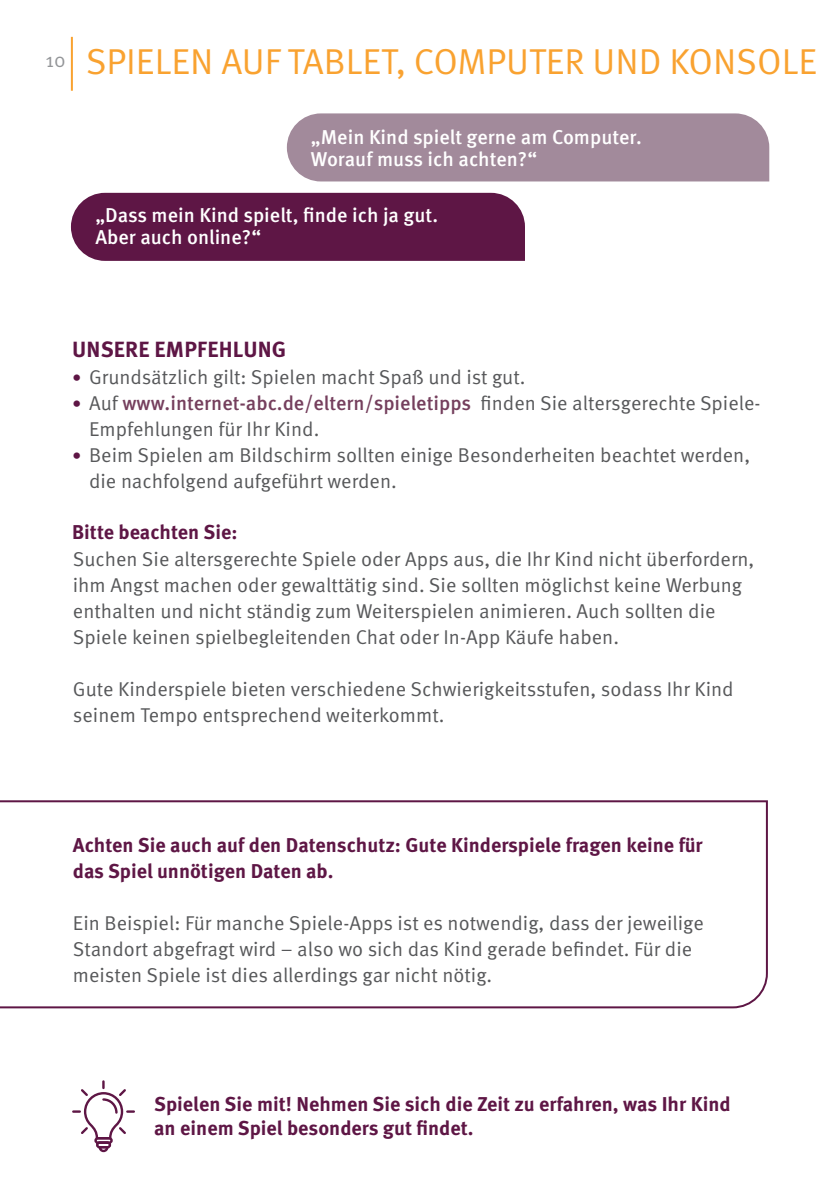
<style>
.page{position:relative;width:840px;height:1191px;background:#fff}
.page>*{position:absolute;margin:0;border:0;box-sizing:border-box;transform-origin:0 0}
.t1{font:36px "Meta OT Norm";color:#f9a230}
.t2{font:700 22px "Meta OT";letter-spacing:.01em;color:#5e1645}
.t3{font:20px/26px "Meta OT Norm";color:#57585a}
.t4{font:700 20px/26px "Meta OT";color:#5e1645}
.t5{font:500 20px/22px "Meta OT";color:#fff}
.t6{font:500 20px "Meta OT";color:#753f5d}
.s1{font-size:18px;color:#5e1645}
.s2{font-family:"Meta OT Norm";font-weight:400;font-size:18px;color:#5e1645}
.s3{font-family:"Meta OT Norm";font-weight:400;color:#57585a}
</style>
<div class="page">
<svg style="left:0;top:800px;width:768px;height:209px"></svg>
<hr style="left:71px;top:37px;width:2px;height:54px;background:#f9a230">
<div style="left:287px;top:113px;width:481px;height:68px;background:#a28a9b"></div>
<div style="left:71px;top:193px;width:453px;height:68px;background:#5e1645"></div>
<svg style="left:72px;top:1080px;width:63px;height:73px"></svg>
<div style="left:94px;top:1137px;width:19px;height:7px;border:2px solid #5e1645;border-radius:2px"></div>
<div style="left:96px;top:1141px;width:15px;height:7px;border:2px solid #5e1645;border-radius:2px"></div>
<h1 class="t1" style="left:45px;top:40px;width:772px"><sup>10</sup> SPIELEN AUF TABLET, COMPUTER UND KONSOLE</h1>
<p class="t5" style="left:311px;top:126px;width:332px">„Mein Kind spielt gerne am Computer.<br>Worauf muss ich achten?“</p>
<p class="t5" style="left:95px;top:204px;width:344px">„Dass mein Kind spielt, finde ich ja gut.<br>Aber auch online?“</p>
<p class="t2" style="left:72px;top:335px;width:215px">UNSERE EMPFEHLUNG</p>
<p class="t3" style="left:72px;top:364px;width:455px"><span class="s1">•</span> Grundsätzlich gilt: Spielen macht Spaß und ist gut.</p>
<p class="t6" style="left:72px;top:391px;width:689px"><span class="s2">•</span> <span class="s3">Auf</span> www.internet-abc.de/eltern/spieletipps <span class="s3">finden Sie altersgerechte Spiele-</span></p>
<p class="t3" style="left:89px;top:416px;width:232px">Empfehlungen für Ihr Kind.</p>
<p class="t3" style="left:89px;top:442px;width:662px;text-indent:-17px"><span class="s1">•</span> Beim Spielen am Bildschirm sollten einige Besonderheiten beachtet werden, die nachfolgend aufgeführt werden.</p>
<p class="t4" style="left:72px;top:519px;width:167px">Bitte beachten Sie:</p>
<p class="t3" style="left:73px;top:546px;width:682px">Suchen Sie altersgerechte Spiele oder Apps aus, die Ihr Kind nicht überfordern, ihm Angst machen oder gewalttätig sind. Sie sollten möglichst keine Werbung enthalten und nicht ständig zum Weiterspielen animieren. Auch sollten die Spiele keinen spielbegleitenden Chat oder In-App Käufe haben.</p>
<p class="t3" style="left:73px;top:676px;width:662px">Gute Kinderspiele bieten verschiedene Schwierigkeitsstufen, sodass Ihr Kind seinem Tempo entsprechend weiterkommt.</p>
<p class="t4" style="left:73px;top:832px;width:631px">Achten Sie auch auf den Datenschutz: Gute Kinderspiele fragen keine für das Spiel unnötigen Daten ab.</p>
<p class="t3" style="left:73px;top:910px;width:632px">Ein Beispiel: Für manche Spiele-Apps ist es notwendig, dass der jeweilige<br>Standort abgefragt wird – also wo sich das Kind gerade befindet. Für die meisten Spiele ist dies allerdings gar nicht nötig.</p>
<p class="t4" style="left:154px;top:1092px;width:577px;line-height:24px">Spielen Sie mit! Nehmen Sie sich die Zeit zu erfahren, was Ihr Kind an einem Spiel besonders gut findet.</p>
</div>
